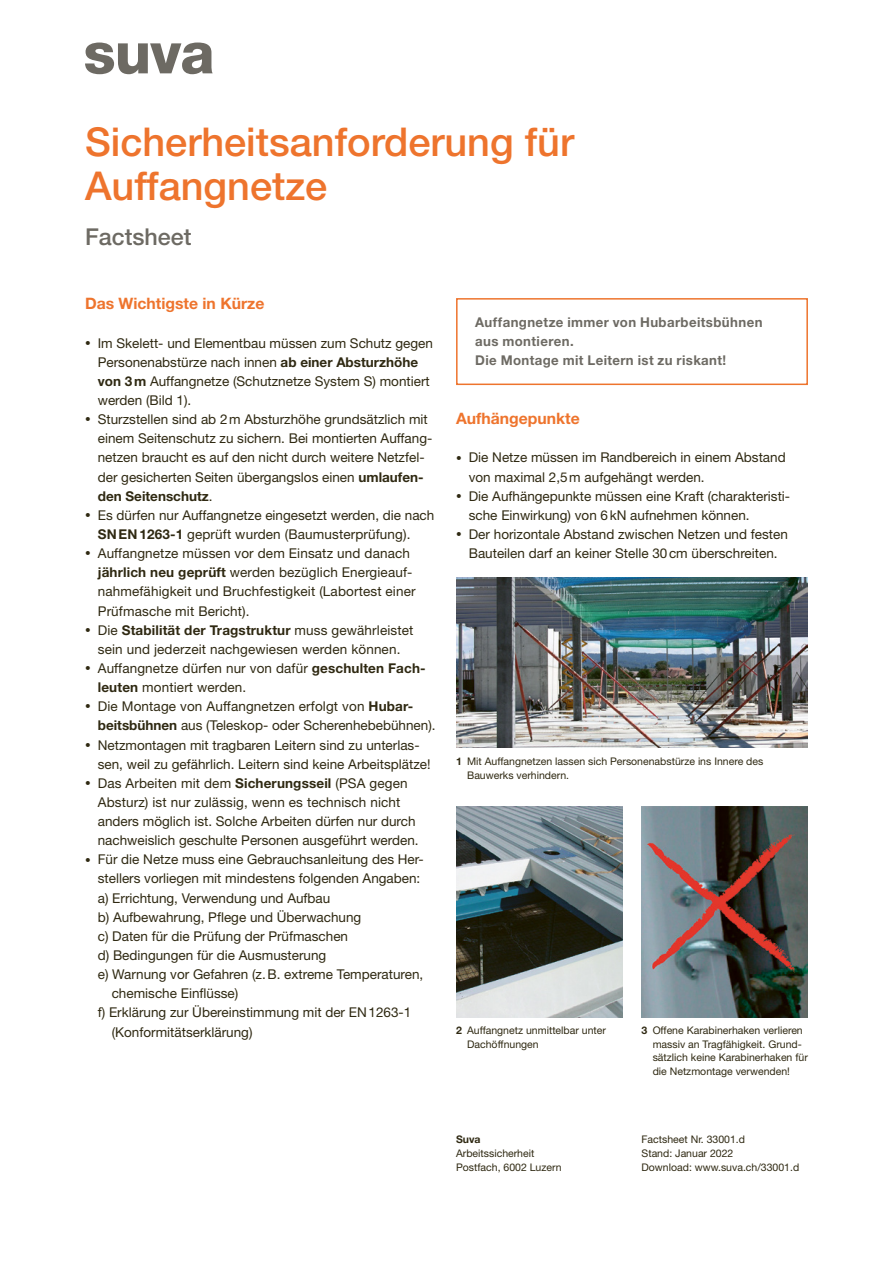
<style>
.page{position:relative;width:893px;height:1263px;background:#fff}
.page>*{position:absolute;margin:0;border:0;box-sizing:border-box;transform-origin:0 0}
.t1{font:500 39.75px/43.5px "Helvetica Neue LT Std";color:#ee742d}
.t2{font:500 23.25px "Helvetica Neue LT Std";color:#6d6a63}
.t3{font:700 15.75px "Helvetica Neue LT Std";color:#ee742d}
.t4{font:13.5px/19.2px "Helvetica Neue LT Std";color:#2f2912}
.t5{font:700 13.5px/19.2px "Helvetica Neue LT Std";letter-spacing:.03em;color:#6d6a63}
.t6{font:10.5px/13.8px "Helvetica Neue LT Std";color:#2f2912}
.t7{font:700 10.5px "Helvetica Neue LT Std";color:#2f2912}
.s1{font-size:11.25px}
.s2{font-weight:700}
</style>
<div class="page">
<img style="left:456px;top:577px;width:352px;height:171px">
<img style="left:456px;top:807px;width:166px;height:210px">
<img style="left:642px;top:807px;width:166px;height:210px">
<div style="left:456px;top:298px;width:352px;height:87px;border:2px solid #ee742d"></div>
<svg style="left:85px;top:43px;width:128px;height:31px"></svg>
<h1 class="t1" style="left:85px;top:120px;width:490px">Sicherheitsanforderung für<br>Auffangnetze</h1>
<h2 class="t2" style="left:85px;top:223px;width:108px">Factsheet</h2>
<p class="t3" style="left:85px;top:294px;width:181px">Das Wichtigste in Kürze</p>
<p class="t4" style="left:98px;top:333px;width:337px;text-indent:-13px"><span class="s1">•</span> Im Skelett- und Elementbau müssen zum Schutz gegen Personenabstürze nach innen <span class="s2">ab einer Absturzhöhe von 3m</span> Auffangnetze (Schutznetze System S) montiert werden (Bild 1).</p>
<p class="t4" style="left:98px;top:410px;width:336px;text-indent:-13px"><span class="s1">•</span> Sturzstellen sind ab 2m Absturzhöhe grundsätzlich mit einem Seitenschutz zu sichern. Bei montierten Auffang&shy;netzen braucht es auf den nicht durch weitere Netzfel&shy;der gesicherten Seiten übergangslos einen <span class="s2">umlaufen&shy;den Seitenschutz</span>.</p>
<p class="t4" style="left:98px;top:505px;width:338px;text-indent:-13px"><span class="s1">•</span> Es dürfen nur Auffangnetze eingesetzt werden, die nach<br><span class="s2">SNEN1263-1</span> geprüft wurden (Baumusterprüfung).</p>
<p class="t4" style="left:98px;top:543px;width:319px;text-indent:-13px"><span class="s1">•</span> Auffangnetze müssen vor dem Einsatz und danach <span class="s2">jährlich neu geprüft</span> werden bezüglich Energieauf&shy;nahmefähigkeit und Bruchfestigkeit (Labortest einer Prüfmasche mit Bericht).</p>
<p class="t4" style="left:85px;top:620px;width:330px;text-align:center"><span class="s1">•</span> Die <span class="s2">Stabilität der Tragstruktur</span> muss gewährleistet sein und jederzeit nachgewiesen werden können.</p>
<p class="t4" style="left:98px;top:658px;width:329px;text-indent:-13px"><span class="s1">•</span> Auffangnetze dürfen nur von dafür <span class="s2">geschulten Fach&shy;leuten</span> montiert werden.</p>
<p class="t4" style="left:98px;top:697px;width:339px;text-indent:-13px"><span class="s1">•</span> Die Montage von Auffangnetzen erfolgt von <span class="s2">Hubar&shy;beitsbühnen</span> aus (Teleskop- oder Scherenhebebühnen).</p>
<p class="t4" style="left:98px;top:735px;width:334px;text-indent:-13px"><span class="s1">•</span> Netzmontagen mit tragbaren Leitern sind zu unterlas&shy;sen, weil zu gefährlich. Leitern sind keine Arbeitsplätze!</p>
<p class="t4" style="left:98px;top:773px;width:322px;text-indent:-13px"><span class="s1">•</span> Das Arbeiten mit dem <span class="s2">Sicherungsseil</span> (PSA gegen Absturz) ist nur zulässig, wenn es technisch nicht anders möglich ist. Solche Arbeiten dürfen nur durch nachweislich geschulte Personen ausgeführt werden.</p>
<p class="t4" style="left:85px;top:850px;width:340px"><span class="s1">•</span> Für die Netze muss eine Gebrauchsanleitung des Her-</p>
<p class="t4" style="left:98px;top:869px;width:324px">stellers vorliegen mit mindestens folgenden Angaben:</p>
<p class="t4" style="left:98px;top:888px;width:234px">a) Errichtung, Verwendung und Aufbau</p>
<p class="t4" style="left:98px;top:907px;width:265px">b) Aufbewahrung, Pflege und Überwachung</p>
<p class="t4" style="left:98px;top:926px;width:252px">c) Daten für die Prüfung der Prüfmaschen</p>
<p class="t4" style="left:98px;top:945px;width:230px">d) Bedingungen für die Ausmusterung</p>
<p class="t4" style="left:98px;top:964px;width:327px">e) Warnung vor Gefahren (z.B. extreme Temperaturen,</p>
<p class="t4" style="left:112px;top:984px;width:128px">chemische Einflüsse)</p>
<p class="t4" style="left:98px;top:1003px;width:315px">f) Erklärung zur Übereinstimmung mit der EN1263-1</p>
<p class="t4" style="left:112px;top:1022px;width:142px">(Konformitätserklärung)</p>
<p class="t5" style="left:475px;top:312px;width:289px">Auffangnetze immer von Hubarbeitsbühnen aus montieren.<br>Die Montage mit Leitern ist zu riskant!</p>
<p class="t3" style="left:456px;top:409px;width:125px">Aufhängepunkte</p>
<p class="t4" style="left:469px;top:448px;width:318px;text-indent:-13px"><span class="s1">•</span> Die Netze müssen im Randbereich in einem Abstand von maximal 2,5m aufgehängt werden.</p>
<p class="t4" style="left:469px;top:486px;width:323px;text-indent:-13px"><span class="s1">•</span> Die Aufhängepunkte müssen eine Kraft (charakteristi&shy;sche Einwirkung) von 6kN aufnehmen können.</p>
<p class="t4" style="left:456px;top:524px;width:333px;text-align:center"><span class="s1">•</span> Der horizontale Abstand zwischen Netzen und festen<br>Bauteilen darf an keiner Stelle 30cm überschreiten.</p>
<p class="t6" style="left:467px;top:755px;width:298px;text-indent:-11px"><span class="s2">1</span> Mit Auffangnetzen lassen sich Personenabstürze ins Innere des<br>Bauwerks verhindern.</p>
<p class="t6" style="left:467px;top:1023px;width:140px;text-indent:-11px"><span class="s2">2</span> Auffangnetz unmittelbar unter<br>Dachöffnungen</p>
<p class="t6" style="left:653px;top:1023px;width:157px;text-indent:-11px"><span class="s2">3</span> Offene Karabinerhaken verlieren massiv an Tragfähigkeit. Grund&shy;sätzlich keine Karabinerhaken für die Netzmontage verwenden!</p>
<p class="t7" style="left:456px;top:1132px;width:26px">Suva</p>
<p class="t6" style="left:456px;top:1146px;width:107px">Arbeitssicherheit<br>Postfach, 6002 Luzern</p>
<p class="t6" style="left:642px;top:1132px;width:159px">Factsheet Nr. 33001.d<br>Stand: Januar 2022<br>Download: www.suva.ch/33001.d</p>
</div>
